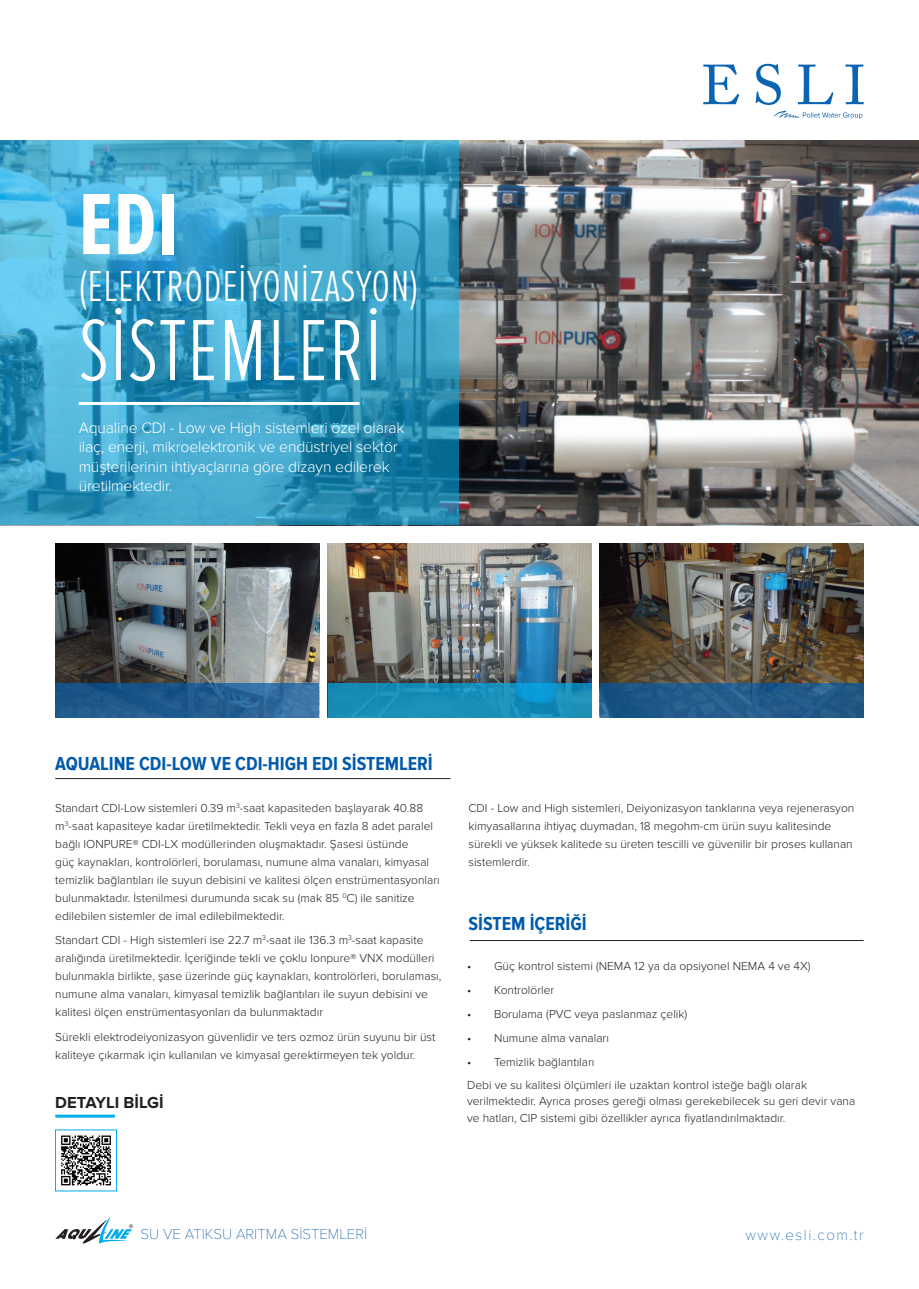
<style>
.page{position:relative;width:919px;height:1289px;background:#fff}
.page>*{position:absolute;margin:0;border:0;box-sizing:border-box;transform-origin:0 0}
.t1{font:300 90px "Proxima Nova Ex Cn";letter-spacing:.01em;color:#fff}
.t2{font:700 90px "Proxima Nova Ex Cn";color:#fff}
.t3{font:300 45px "Proxima Nova Ex Cn";letter-spacing:.01em;color:#fff}
.t4{font:700 19.5px "Proxima Nova Cond";color:#015aaa}
.t5{font:700 16.5px "Proxima Nova";color:#231f20}
.t6{font:300 15.75px/19.5px "Proxima Nova";letter-spacing:-.01em;color:#fff}
.t7{font:100 15px "Proxima Nova T";color:#015aaa}
.t8{font:100 15px "Proxima Nova T";letter-spacing:.1em;color:#015aaa}
.t9{font:300 12px/18px "Proxima Nova";color:#231f20}
</style>
<div class="page">
<img style="left:0;top:140px;width:918px;height:385px">
<svg style="left:0;top:140px;width:459px;height:384px;background:#3a9ec5"></svg>
<hr style="left:79px;top:402px;width:280px;height:3px;background:#fff">
<svg style="left:773px;top:111px;width:89px;height:8px"></svg>
<svg style="left:703px;top:64px;width:36px;height:40px"></svg>
<svg style="left:755px;top:64px;width:25px;height:41px"></svg>
<svg style="left:797px;top:64px;width:36px;height:40px"></svg>
<svg style="left:845px;top:64px;width:18px;height:40px"></svg>
<hr style="left:55px;top:1114px;width:60px;height:3px;background:#00aeef">
<img style="left:328px;top:543px;width:263px;height:140px">
<img style="left:600px;top:543px;width:263px;height:140px">
<img style="left:55px;top:543px;width:264px;height:140px">
<svg style="left:55px;top:683px;width:264px;height:34px;background:#255e92"></svg>
<svg style="left:328px;top:683px;width:263px;height:34px;background:#178eba"></svg>
<svg style="left:600px;top:683px;width:263px;height:34px;background:#215988"></svg>
<div style="left:55px;top:1129px;width:62px;height:62px;border:1px solid #00aeef"></div>
<svg style="left:55px;top:1216px;width:78px;height:28px"></svg>
<hr style="left:55px;top:778px;width:395px;height:1px;background:#231f20">
<hr style="left:469px;top:940px;width:394px;height:1px;background:#231f20">
<svg style="left:61px;top:1185px;width:50px;height:1px"></svg>
<svg style="left:61px;top:1135px;width:50px;height:50px"></svg>
<h1 class="t2" style="left:79px;top:174px;width:101px">EDI</h1>
<h2 class="t3" style="left:79px;top:261px;width:341px">(ELEKTRODEİYONİZASYON)</h2>
<h1 class="t1" style="left:79px;top:300px;width:305px">SİSTEMLERİ</h1>
<h3 class="t6" style="left:79px;top:418px;width:327px">Aqualine CDI - Low ve High sistemleri özel olarak ilaç, enerji, mikroelektronik ve endüstriyel sektör müşterilerinin ihtiyaçlarına göre dizayn edilerek üretilmektedir.</h3>
<p class="t4" style="left:55px;top:752px;width:379px">AQUALINE CDI-LOW VE CDI-HIGH EDI SİSTEMLERİ</p>
<p class="t9" style="left:55px;top:799px;width:386px">Standart CDI-Low sistemleri 0.39 m<sup>3</sup>-saat kapasiteden başlayarak 40.88 m<sup>3</sup>-saat kapasiteye kadar üretilmektedir. Tekli veya en fazla 8 adet paralel bağlı IONPURE® CDI-LX modüllerinden oluşmaktadır. Şasesi üstünde<br>güç kaynakları, kontrolörleri, borulaması, numune alma vanaları, kimyasal temizlik bağlantıları ile suyun debisini ve kalitesi ölçen enstrümentasyonları bulunmaktadır. İstenilmesi durumunda sıcak su (mak 85 <sup>0</sup>C) ile sanitize edilebilen sistemler de imal edilebilmektedir.</p>
<p class="t9" style="left:55px;top:931px;width:387px">Standart CDI - High sistemleri ise 22.7 m<sup>3</sup>-saat ile 136.3 m<sup>3</sup>-saat kapasite aralığında üretilmektedir. İçeriğinde tekli ve çoklu Ionpure® VNX modülleri bulunmakla birlikte, şase üzerinde güç kaynakları, kontrolörleri, borulaması, numune alma vanaları, kimyasal temizlik bağlantıları ile suyun debisini ve kalitesi ölçen enstrümentasyonları da bulunmaktadır</p>
<p class="t9" style="left:55px;top:1027px;width:381px">Sürekli elektrodeiyonizasyon güvenlidir ve ters ozmoz ürün suyunu bir üst kaliteye çıkarmak için kullanılan ve kimyasal gerektirmeyen tek yoldur.</p>
<h3 class="t5" style="left:55px;top:1093px;width:110px">DETAYLI BİLGİ</h3>
<p class="t9" style="left:468px;top:799px;width:387px">CDI - Low and High sistemleri, Deiyonizasyon tanklarına veya rejenerasyon kimyasallarına ihtiyaç duymadan, 18 megohm-cm ürün suyu kalitesinde sürekli ve yüksek kalitede su üreten tescilli ve güvenilir bir proses kullanan sistemlerdir.</p>
<p class="t4" style="left:468px;top:912px;width:120px">SİSTEM İÇERİĞİ</p>
<p class="t9" style="left:467px;top:957px;width:345px">• Güç kontrol sistemi (NEMA 12 ya da opsiyonel NEMA 4 ve 4X)</p>
<p class="t9" style="left:467px;top:981px;width:89px">• Kontrolörler</p>
<p class="t9" style="left:467px;top:1005px;width:222px">• Borulama (PVC veya paslanmaz çelik)</p>
<p class="t9" style="left:467px;top:1029px;width:143px">• Numune alma vanaları</p>
<p class="t9" style="left:467px;top:1053px;width:129px">• Temizlik bağlantıları</p>
<p class="t9" style="left:467px;top:1076px;width:390px;line-height:16.5px">Debi ve su kalitesi ölçümleri ile uzaktan kontrol isteğe bağlı olarak verilmektedir. Ayrıca proses gereği olması gerekebilecek su geri devir vana ve hatları, CIP sistemi gibi özellikler ayrıca fiyatlandırılmaktadır.</p>
<p class="t7" style="left:140px;top:1225px;width:228px">SU VE ATIKSU ARITMA SİSTEMLERİ</p>
<p class="t8" style="left:745px;top:1226px;width:120px">www.esli.com.tr</p>
</div>
